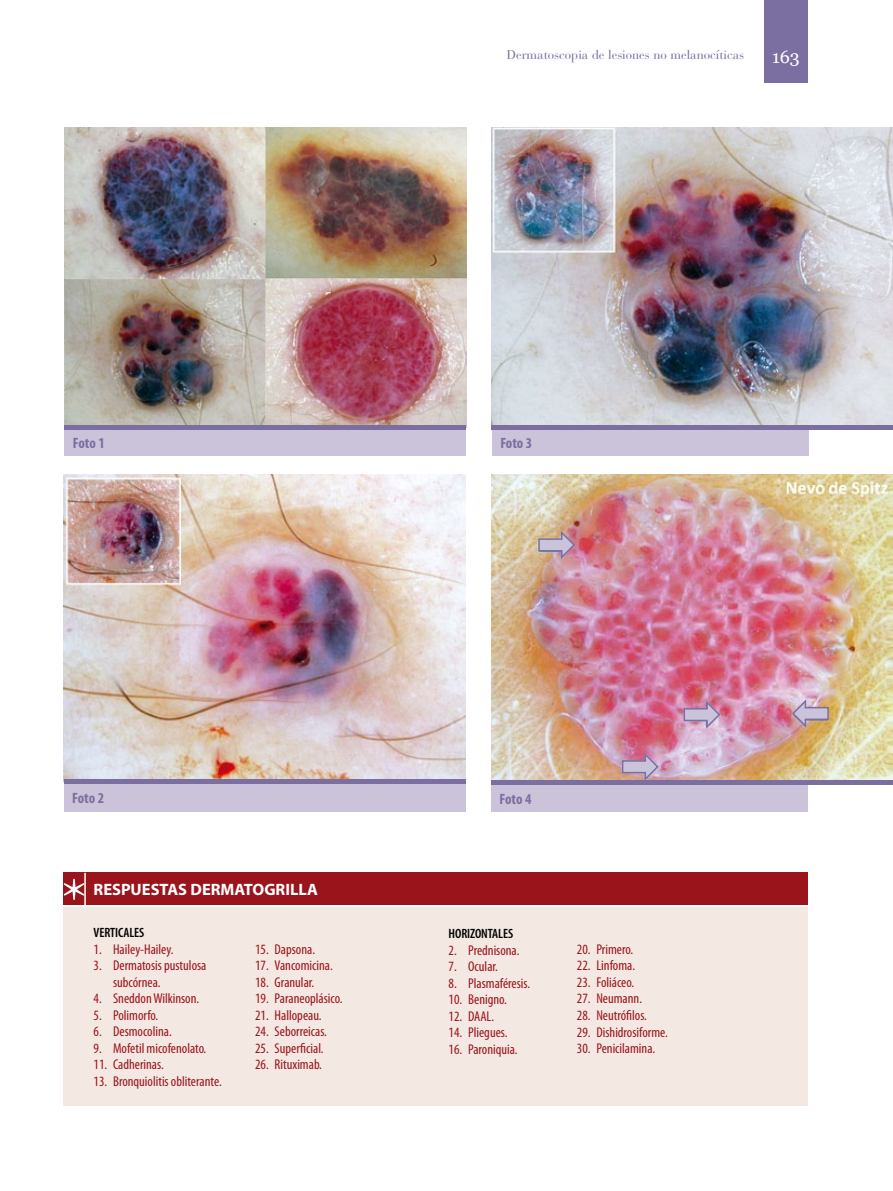
<style>
.page{position:relative;width:893px;height:1191px;background:#fff}
.page>*{position:absolute;margin:0;border:0;box-sizing:border-box;transform-origin:0 0}
.t1{font:18px "Georgia";color:#fff}
.t2{font:700 16.5px "Myriad Pro";color:#fff}
.t3{font:700 condensed 15px "Myriad Pro";letter-spacing:-.005em;color:#7b6ea1}
.t4{font:condensed 14.25px/16.5px "Myriad Pro";color:#9a141c}
.t5{font:600 condensed 13.5px "Myriad Pro";letter-spacing:-.005em;color:#000}
.t6{font:12.75px "Bauer Bodoni";color:#7b6ea1}
</style>
<div class="page">
<div style="left:764px;top:0;width:44px;height:82px;background:#7b6ea1"></div>
<div style="left:64px;top:429px;width:402px;height:27px;background:#cac3d9"></div>
<div style="left:492px;top:429px;width:317px;height:27px;background:#cac3d9"></div>
<div style="left:64px;top:782px;width:402px;height:30px;background:#cac3d9"></div>
<div style="left:491px;top:784px;width:317px;height:28px;background:#cac3d9"></div>
<img style="left:64px;top:128px;width:402px;height:297px">
<img style="left:492px;top:128px;width:401px;height:297px">
<img style="left:64px;top:474px;width:402px;height:306px">
<img style="left:491px;top:474px;width:402px;height:306px">
<hr style="left:64px;top:425px;width:402px;height:4px;background:#7b6ea1">
<hr style="left:492px;top:425px;width:401px;height:4px;background:#7b6ea1">
<hr style="left:64px;top:780px;width:402px;height:4px;background:#7b6ea1">
<hr style="left:491px;top:780px;width:402px;height:4px;background:#7b6ea1">
<svg style="left:538px;top:529px;width:38px;height:30px"></svg>
<svg style="left:683px;top:699px;width:38px;height:30px"></svg>
<svg style="left:791px;top:699px;width:39px;height:30px"></svg>
<svg style="left:621px;top:751px;width:39px;height:29px"></svg>
<div style="left:64px;top:907px;width:744px;height:198px;background:#f4e8e2"></div>
<div style="left:64px;top:873px;width:744px;height:32px;background:#9a141c"></div>
<svg style="left:64px;top:878px;width:20px;height:22px"></svg>
<hr style="left:84px;top:873px;width:2px;height:34px;background:#fff">
<p class="t6" style="left:507px;top:47px;width:239px">Dermatoscopia de lesiones no melanocíticas</p>
<p class="t1" style="left:772px;top:46px;width:29px">163</p>
<p class="t3" style="left:73px;top:434px;width:33px">Foto 1</p>
<p class="t3" style="left:500px;top:434px;width:33px">Foto 3</p>
<p class="t3" style="left:72px;top:788px;width:33px">Foto 2</p>
<p class="t3" style="left:500px;top:789px;width:33px">Foto 4</p>
<p class="t2" style="left:94px;top:879px;width:226px">RESPUESTAS DERMATOGRILLA</p>
<p class="t5" style="left:94px;top:924px;width:52px">VERTICALES</p>
<p class="t4" style="left:94px;top:940px;width:82px">1. Hailey-Hailey.</p>
<p class="t4" style="left:113px;top:957px;width:95px;text-indent:-19px">3. Dermatosis pustulosa subcórnea.</p>
<p class="t4" style="left:94px;top:990px;width:107px">4. Sneddon Wilkinson.</p>
<p class="t4" style="left:94px;top:1006px;width:66px">5. Polimorfo.</p>
<p class="t4" style="left:94px;top:1023px;width:80px">6. Desmocolina.</p>
<p class="t4" style="left:94px;top:1039px;width:114px">9. Mofetil micofenolato.</p>
<p class="t4" style="left:94px;top:1056px;width:72px">11. Cadherinas.</p>
<p class="t4" style="left:94px;top:1072px;width:130px">13. Bronquiolitis obliterante.</p>
<p class="t4" style="left:255px;top:940px;width:62px">15. Dapsona.</p>
<p class="t4" style="left:255px;top:957px;width:79px">17. Vancomicina.</p>
<p class="t4" style="left:255px;top:973px;width:61px">18. Granular.</p>
<p class="t4" style="left:255px;top:990px;width:89px">19. Paraneoplásico.</p>
<p class="t4" style="left:255px;top:1006px;width:68px">21. Hallopeau.</p>
<p class="t4" style="left:255px;top:1023px;width:73px">24. Seborreicas.</p>
<p class="t4" style="left:255px;top:1039px;width:70px">25. Superficial.</p>
<p class="t4" style="left:255px;top:1056px;width:68px">26. Rituximab.</p>
<p class="t5" style="left:449px;top:925px;width:66px">HORIZONTALES</p>
<p class="t4" style="left:449px;top:941px;width:72px">2. Prednisona.</p>
<p class="t4" style="left:449px;top:958px;width:51px">7. Ocular.</p>
<p class="t4" style="left:449px;top:974px;width:83px">8. Plasmaféresis.</p>
<p class="t4" style="left:449px;top:991px;width:60px">10. Benigno.</p>
<p class="t4" style="left:449px;top:1007px;width:47px">12. DAAL.</p>
<p class="t4" style="left:449px;top:1024px;width:60px">14. Pliegues.</p>
<p class="t4" style="left:449px;top:1040px;width:71px">16. Paroniquia.</p>
<p class="t4" style="left:577px;top:940px;width:58px">20. Primero.</p>
<p class="t4" style="left:577px;top:957px;width:60px">22. Linfoma.</p>
<p class="t4" style="left:577px;top:973px;width:59px">23. Foliáceo.</p>
<p class="t4" style="left:577px;top:990px;width:67px">27. Neumann.</p>
<p class="t4" style="left:577px;top:1006px;width:72px">28. Neutrófilos.</p>
<p class="t4" style="left:577px;top:1023px;width:93px">29. Dishidrosiforme.</p>
<p class="t4" style="left:577px;top:1039px;width:80px">30. Penicilamina.</p>
</div>
